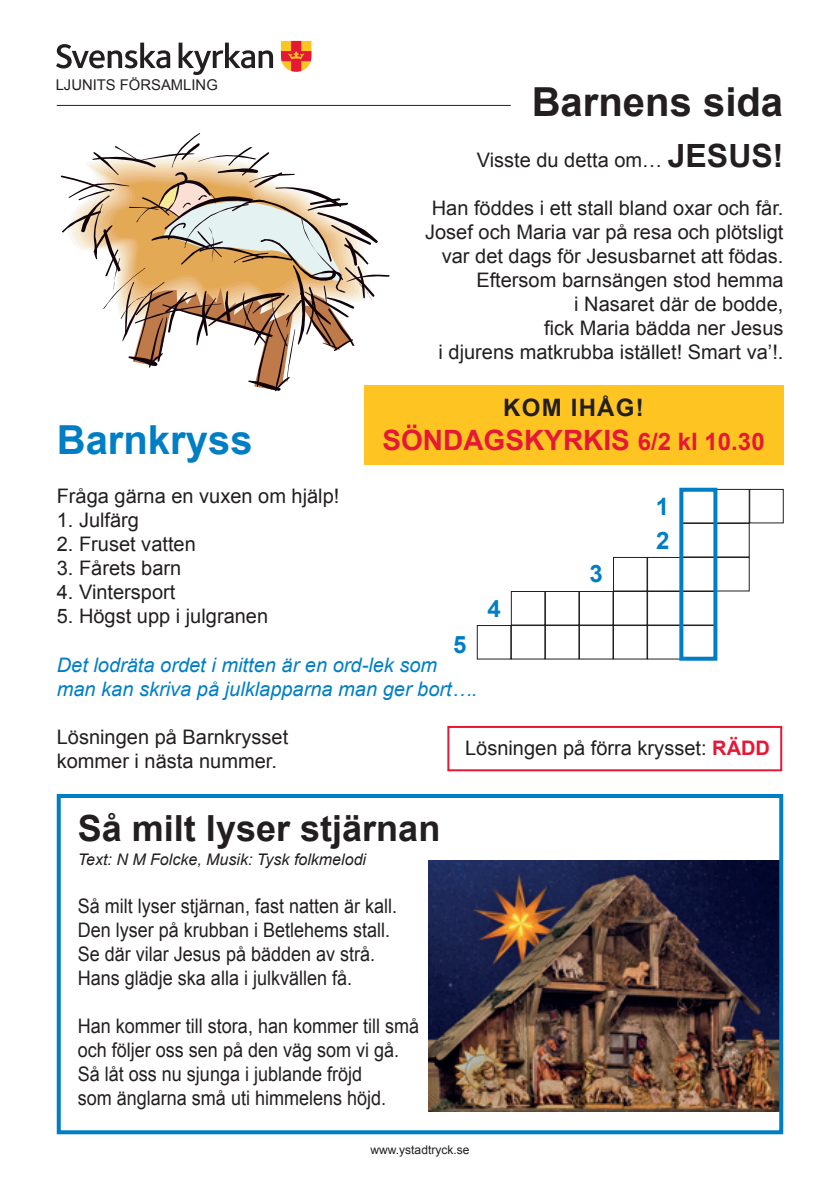
<style>
.page{position:relative;width:840px;height:1191px;background:#fff}
.page>*{position:absolute;margin:0;border:0;box-sizing:border-box;transform-origin:0 0}
.t1{font:700 40px "Arial";color:#231f20}
.t2{font:700 40px "Arial";color:#007ec5}
.t3{font:700 36px "Arial";color:#231f20}
.t4{font:700 28px "Arial";color:#e51836}
.t5{font:700 24px "Arial";letter-spacing:.05em;color:#231f20}
.t6{font:700 24px/34px "Arial";color:#007ec5}
.t7{font:20px/24px "Arial";color:#231f20}
.t8{font:20px/24px "Arial";color:#231f20;scale:.9 1}
.t9{font:italic 20px/24px "Arial";color:#007ec5}
.t10{font:italic 16px "Arial";color:#231f20}
.t11{font:16px "Arial";color:#231f20}
.t12{font:14.8px "Arial";color:#231f20}
.t13{font:12px "Arial";color:#231f20}
.s1{font-weight:700;font-size:32px}
.s2{font-size:24px}
.s3{font-weight:700;color:#e51836}
</style>
<div class="page">
<img style="left:429px;top:860px;width:348px;height:251px">
<div style="left:363px;top:386px;width:420px;height:79px;background:#fec422"></div>
<hr style="left:57px;top:105px;width:453px;height:1px;background:#231f20">
<svg style="left:56px;top:43px;width:114px;height:26px"></svg>
<svg style="left:178px;top:43px;width:95px;height:32px"></svg>
<svg style="left:281px;top:41px;width:30px;height:31px"></svg>
<div style="left:57px;top:794px;width:725px;height:340px;border:4px solid #007ec5"></div>
<div style="left:613px;top:591px;width:34px;height:34px;border:1px solid #231f20"></div>
<div style="left:613px;top:625px;width:34px;height:34px;border:1px solid #231f20"></div>
<div style="left:579px;top:591px;width:34px;height:34px;border:1px solid #231f20"></div>
<div style="left:579px;top:625px;width:34px;height:34px;border:1px solid #231f20"></div>
<div style="left:545px;top:591px;width:34px;height:34px;border:1px solid #231f20"></div>
<div style="left:545px;top:625px;width:34px;height:34px;border:1px solid #231f20"></div>
<div style="left:511px;top:591px;width:34px;height:34px;border:1px solid #231f20"></div>
<div style="left:511px;top:625px;width:34px;height:34px;border:1px solid #231f20"></div>
<div style="left:477px;top:625px;width:34px;height:34px;border:1px solid #231f20"></div>
<div style="left:647px;top:591px;width:34px;height:34px;border:1px solid #231f20"></div>
<div style="left:647px;top:625px;width:34px;height:34px;border:1px solid #231f20"></div>
<div style="left:681px;top:625px;width:34px;height:34px;border:1px solid #231f20"></div>
<div style="left:681px;top:523px;width:34px;height:34px;border:1px solid #231f20"></div>
<div style="left:715px;top:523px;width:34px;height:34px;border:1px solid #231f20"></div>
<div style="left:681px;top:591px;width:34px;height:34px;border:1px solid #231f20"></div>
<div style="left:681px;top:557px;width:34px;height:34px;border:1px solid #231f20"></div>
<div style="left:647px;top:557px;width:34px;height:34px;border:1px solid #231f20"></div>
<div style="left:613px;top:557px;width:34px;height:34px;border:1px solid #231f20"></div>
<div style="left:715px;top:557px;width:34px;height:34px;border:1px solid #231f20"></div>
<div style="left:715px;top:489px;width:34px;height:34px;border:1px solid #231f20"></div>
<div style="left:749px;top:489px;width:34px;height:34px;border:1px solid #231f20"></div>
<div style="left:679px;top:488px;width:38px;height:172px;border:4px solid #007ec5"></div>
<div style="left:447px;top:726px;width:334px;height:45px;border:2px solid #e51836"></div>
<svg style="left:61px;top:133px;width:328px;height:258px"></svg>
<p class="t12" style="left:56px;top:76px;width:164px">LJUNITS FÖRSAMLING</p>
<h1 class="t1" style="left:531px;top:75px;width:253px">Barnens sida</h1>
<p class="t7" style="left:476px;top:148px;width:308px">Visste du detta om… <span class="s1">JESUS!</span></p>
<p class="t7" style="left:425px;top:196px;width:359px;text-align:right">Han föddes i ett stall bland oxar och får.<br>Josef och Maria var på resa och plötsligt var det dags för Jesusbarnet att födas.<br>Eftersom barnsängen stod hemma<br>i Nasaret där de bodde,<br>fick Maria bädda ner Jesus<br>i djurens matkrubba istället! Smart va’!.</p>
<p class="t5" style="left:503px;top:392px;width:142px">KOM IHÅG!</p>
<h3 class="t4" style="left:382px;top:421px;width:383px">SÖNDAGSKYRKIS <span class="s2">6/2 kl 10.30</span></h3>
<h1 class="t2" style="left:57px;top:414px;width:197px">Barnkryss</h1>
<p class="t7" style="left:57px;top:484px;width:284px">Fråga gärna en vuxen om hjälp!</p>
<p class="t7" style="left:57px;top:508px;width:84px">1. Julfärg</p>
<p class="t7" style="left:57px;top:532px;width:140px">2. Fruset vatten</p>
<p class="t7" style="left:57px;top:556px;width:126px">3. Fårets barn</p>
<p class="t7" style="left:57px;top:580px;width:120px">4. Vintersport</p>
<p class="t7" style="left:57px;top:604px;width:213px">5. Högst upp i julgranen</p>
<p class="t9" style="left:57px;top:653px;width:422px">Det lodräta ordet i mitten är en ord-lek som man kan skriva på julklapparna man ger bort….</p>
<p class="t7" style="left:57px;top:725px;width:233px">Lösningen på Barnkrysset kommer i nästa nummer.</p>
<p class="t7" style="left:465px;top:735px;width:306px">Lösningen på förra krysset: <span class="s3">RÄDD</span></p>
<p class="t6" style="left:655px;top:490px;width:15px">1<br>2</p>
<p class="t6" style="left:589px;top:557px;width:15px">3</p>
<p class="t6" style="left:487px;top:592px;width:15px">4</p>
<p class="t6" style="left:453px;top:628px;width:15px">5</p>
<h2 class="t3" style="left:78px;top:804px;width:364px">Så milt lyser stjärnan</h2>
<p class="t10" style="left:78px;top:849px;width:290px">Text: N M Folcke, Musik: Tysk folkmelodi</p>
<p class="t8" style="left:78px;top:894px;width:356px">Så milt lyser stjärnan, fast natten är kall.<br>Den lyser på krubban i Betlehems stall.<br>Se där vilar Jesus på bädden av strå.<br>Hans glädje ska alla i julkvällen få.</p>
<p class="t8" style="left:78px;top:1014px;width:380px">Han kommer till stora, han kommer till små och följer oss sen på den väg som vi gå.<br>Så låt oss nu sjunga i jublande fröjd<br>som änglarna små uti himmelens höjd.</p>
<p class="t13" style="left:370px;top:1142px;width:100px">www.ystadtryck.se</p>
<p class="t11" style="left:411px;top:1146px;width:19px">12</p>
</div>
